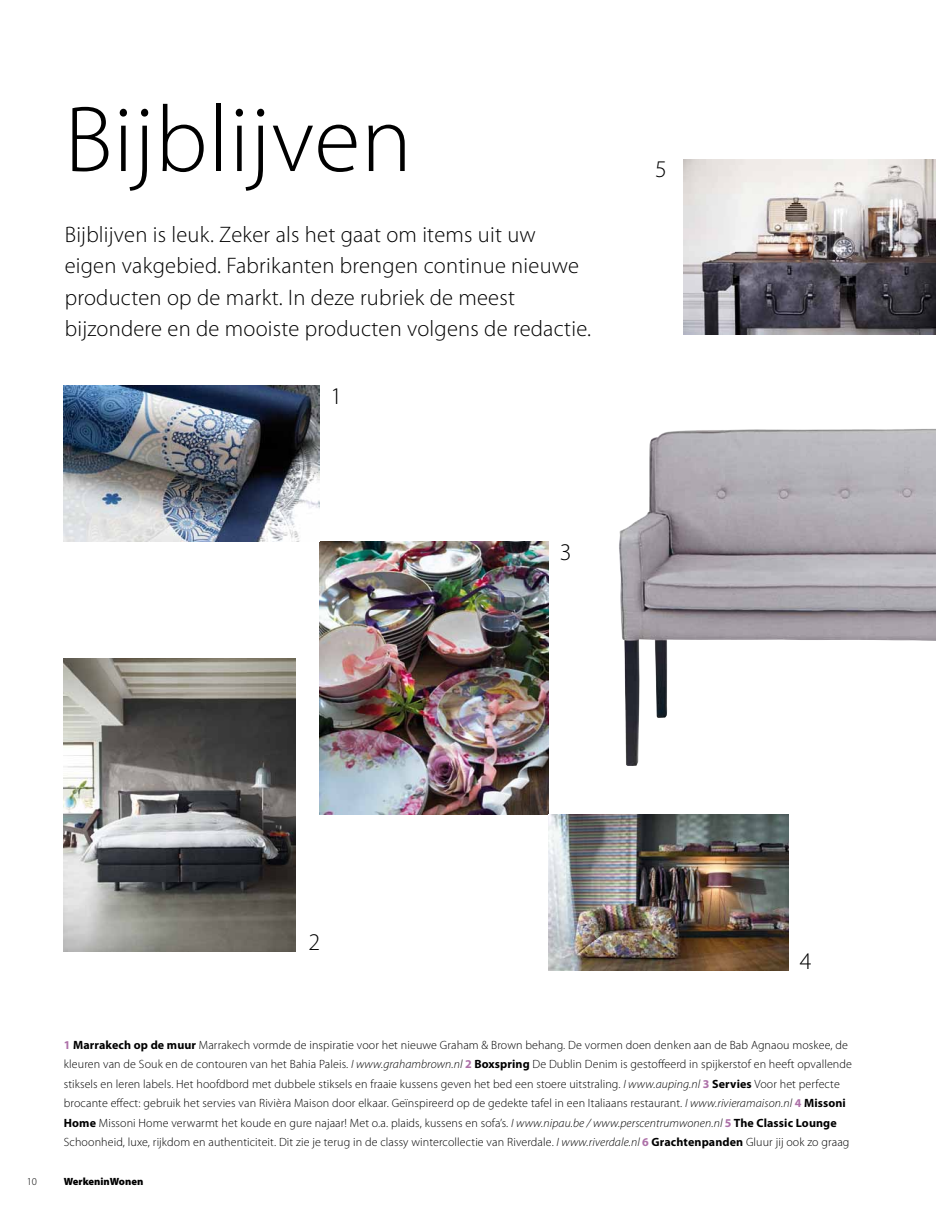
<style>
.page{position:relative;width:936px;height:1212px;background:#fff}
.page>*{position:absolute;margin:0;border:0;box-sizing:border-box;transform-origin:0 0}
.t1{font:300 94.5px "Myriad Pro";letter-spacing:.01em;color:#000}
.t2{font:300 24px "Myriad Pro";color:#000}
.t3{font:300 22.5px/31.5px "Myriad Pro";letter-spacing:.01em;color:#000}
.t4{font:300 12px/19.5px "Myriad Pro";letter-spacing:.01em;color:#000}
.t5{font:900 10.5px "Myriad Pro";color:#000}
.t6{font:300 10.5px "Myriad Pro";color:#000}
.s1{font-weight:700;color:#ad70a8}
.s2{font-weight:700}
.s3{font-style:italic}
</style>
<div class="page">
<img style="left:619px;top:428px;width:316px;height:338px">
<img style="left:64px;top:659px;width:231px;height:292px">
<img style="left:319px;top:541px;width:230px;height:274px">
<img style="left:64px;top:386px;width:255px;height:156px">
<img style="left:683px;top:159px;width:252px;height:175px">
<img style="left:549px;top:815px;width:239px;height:155px">
<h1 class="t1" style="left:65px;top:88px;width:348px">Bijblijven</h1>
<h3 class="t3" style="left:65px;top:219px;width:528px">Bijblijven is leuk. Zeker als het gaat om items uit uw eigen vakgebied. Fabrikanten brengen continue nieuwe producten op de markt. In deze rubriek de meest bijzondere en de mooiste producten volgens de redactie.</h3>
<h2 class="t2" style="left:330px;top:382px;width:13px">1</h2>
<h2 class="t2" style="left:559px;top:538px;width:13px">3</h2>
<h2 class="t2" style="left:655px;top:156px;width:13px">5</h2>
<h2 class="t2" style="left:308px;top:928px;width:13px">2</h2>
<h2 class="t2" style="left:799px;top:948px;width:13px">4</h2>
<p class="t4" style="left:64px;top:1035px;width:789px"><span class="s1">1</span> <span class="s2">Marrakech op de muur</span> Marrakech vormde de inspiratie voor het nieuwe Graham &amp; Brown behang. De vormen doen denken aan de Bab Agnaou moskee, de kleuren van de Souk en de contouren van het Bahia Paleis. <span class="s3">I www.grahambrown.nl</span> <span class="s1">2</span> <span class="s2">Boxspring</span> De Dublin Denim is gestoffeerd in spijkerstof en heeft opvallende stiksels en leren labels. Het hoofdbord met dubbele stiksels en fraaie kussens geven het bed een stoere uitstraling. <span class="s3">I www.auping.nl</span> <span class="s1">3</span> <span class="s2">Servies</span> Voor het perfecte brocante effect: gebruik het servies van Rivièra Maison door elkaar. Geïnspireerd op de gedekte tafel in een Italiaans restaurant. <span class="s3">I www.rivieramaison.nl</span> <span class="s1">4</span> <span class="s2">Missoni Home</span> Missoni Home verwarmt het koude en gure najaar! Met o.a. plaids, kussens en sofa’s. <span class="s3">I www.nipau.be / www.perscentrumwonen.nl</span> <span class="s1">5</span> <span class="s2">The Classic Lounge </span>Schoonheid, luxe, rijkdom en authenticiteit. Dit zie je terug in de classy wintercollectie van Riverdale. <span class="s3">I www.riverdale.nl</span> <span class="s1">6</span> <span class="s2">Grachtenpanden</span> Gluur jij ook zo graag</p>
<p class="t6" style="left:27px;top:1176px;width:12px">10</p>
<p class="t5" style="left:64px;top:1176px;width:81px">WerkeninWonen</p>
</div>
